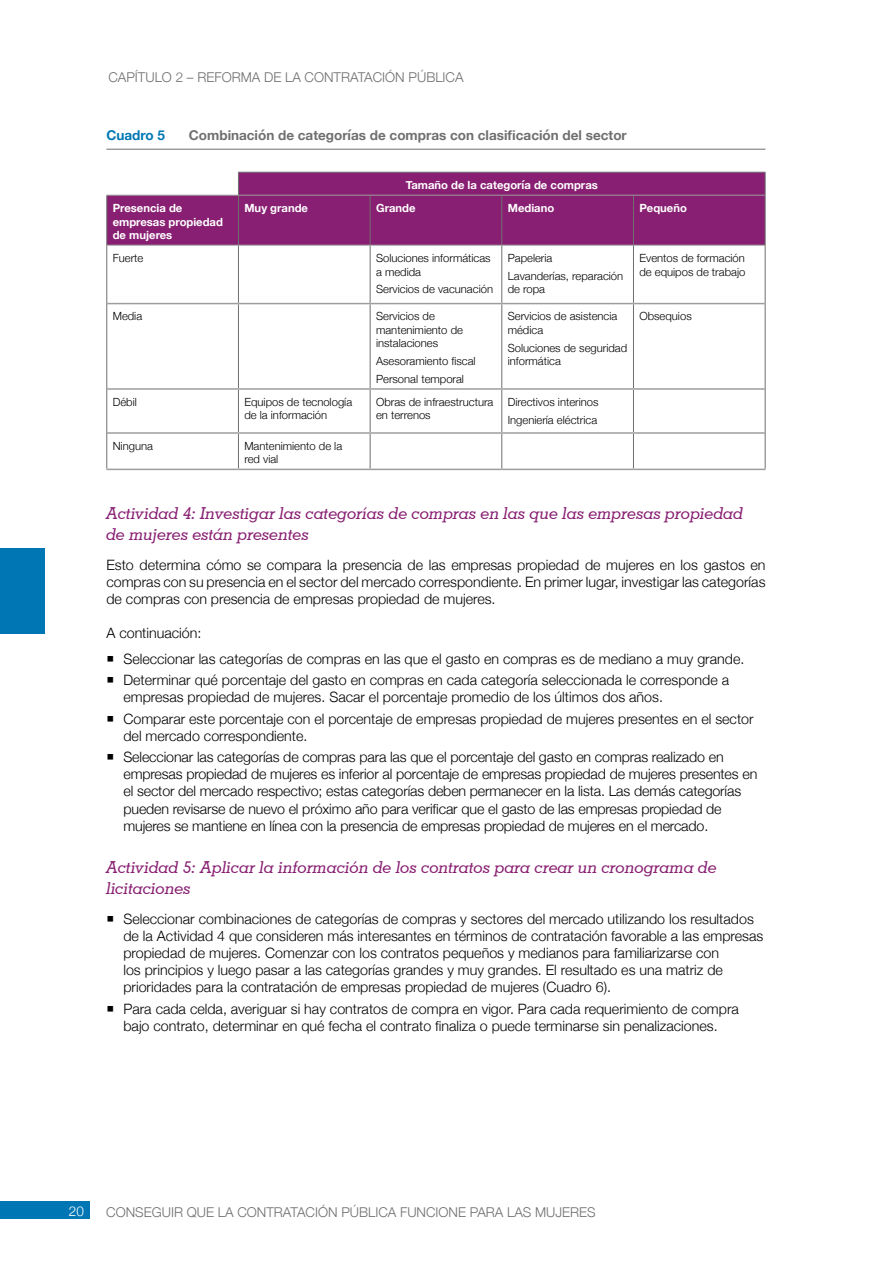
<style>
.page{position:relative;width:893px;height:1263px;background:#fff}
.page>*{position:absolute;margin:0;border:0;box-sizing:border-box;transform-origin:0 0}
.t1{font:italic 500 16.5px/21px "Geometric Slab 703 BT";color:#881f72}
.t2{font:300 14.25px/17.1px "Helvetica Neue";color:#000}
.t3{font:300 13.5px "Helvetica Neue";color:#706f6f}
.t4{font:700 13.5px "Helvetica Neue";color:#706f6f}
.t5{font:700 13.5px "Helvetica Neue";color:#0077b4}
.t6{font:300 13.5px "Helvetica Neue";color:#fff}
.t7{font:300 11.25px/13.5px "Helvetica Neue";color:#000}
.t8{font:700 11.25px/13.5px "Helvetica Neue";color:#fff}
</style>
<div class="page">
<div style="left:0;top:1202px;width:89px;height:17px;background:#0077b4"></div>
<div style="left:0;top:549px;width:45px;height:85px;background:#0077b4"></div>
<hr style="left:106px;top:149px;width:659px;height:1px;background:#706f6f">
<svg style="left:107px;top:173px;width:658px;height:72px;background:#8f2d7a"></svg>
<hr style="left:106px;top:196px;width:1px;height:49px;background:#706f6f">
<hr style="left:238px;top:172px;width:132px;height:1px;background:#706f6f">
<hr style="left:370px;top:172px;width:132px;height:1px;background:#706f6f">
<hr style="left:502px;top:172px;width:131px;height:1px;background:#706f6f">
<hr style="left:633px;top:172px;width:132px;height:1px;background:#706f6f">
<svg style="left:238px;top:173px;width:1px;height:22px"></svg>
<svg style="left:765px;top:173px;width:1px;height:22px"></svg>
<hr style="left:238px;top:196px;width:1px;height:49px;background:#706f6f">
<hr style="left:370px;top:196px;width:1px;height:49px;background:#706f6f">
<hr style="left:501px;top:196px;width:1px;height:49px;background:#706f6f">
<hr style="left:633px;top:196px;width:1px;height:49px;background:#706f6f">
<hr style="left:765px;top:195px;width:1px;height:50px;background:#706f6f">
<hr style="left:106px;top:245px;width:1px;height:59px;background:#706f6f">
<hr style="left:106px;top:304px;width:1px;height:85px;background:#706f6f">
<hr style="left:106px;top:389px;width:1px;height:44px;background:#706f6f">
<hr style="left:106px;top:433px;width:1px;height:36px;background:#706f6f">
<hr style="left:106px;top:195px;width:132px;height:1px;background:#9d9d9c">
<hr style="left:238px;top:195px;width:132px;height:1px;background:#9d9d9c">
<hr style="left:370px;top:195px;width:132px;height:1px;background:#9d9d9c">
<hr style="left:107px;top:245px;width:131px;height:1px;background:#9d9d9c">
<hr style="left:238px;top:245px;width:132px;height:1px;background:#9d9d9c">
<hr style="left:370px;top:245px;width:132px;height:1px;background:#9d9d9c">
<hr style="left:502px;top:195px;width:131px;height:1px;background:#9d9d9c">
<hr style="left:633px;top:195px;width:132px;height:1px;background:#9d9d9c">
<hr style="left:502px;top:245px;width:131px;height:1px;background:#9d9d9c">
<hr style="left:633px;top:245px;width:132px;height:1px;background:#9d9d9c">
<hr style="left:238px;top:245px;width:1px;height:58px;background:#706f6f">
<hr style="left:370px;top:245px;width:1px;height:58px;background:#706f6f">
<hr style="left:501px;top:245px;width:1px;height:58px;background:#706f6f">
<hr style="left:633px;top:245px;width:1px;height:58px;background:#706f6f">
<hr style="left:765px;top:245px;width:1px;height:59px;background:#706f6f">
<hr style="left:238px;top:304px;width:1px;height:84px;background:#706f6f">
<hr style="left:370px;top:304px;width:1px;height:84px;background:#706f6f">
<hr style="left:501px;top:304px;width:1px;height:84px;background:#706f6f">
<hr style="left:633px;top:304px;width:1px;height:84px;background:#706f6f">
<hr style="left:765px;top:304px;width:1px;height:85px;background:#706f6f">
<hr style="left:238px;top:390px;width:1px;height:42px;background:#706f6f">
<hr style="left:370px;top:390px;width:1px;height:42px;background:#706f6f">
<hr style="left:501px;top:390px;width:1px;height:42px;background:#706f6f">
<hr style="left:633px;top:390px;width:1px;height:42px;background:#706f6f">
<hr style="left:765px;top:389px;width:1px;height:44px;background:#706f6f">
<hr style="left:238px;top:434px;width:1px;height:35px;background:#706f6f">
<hr style="left:370px;top:434px;width:1px;height:35px;background:#706f6f">
<hr style="left:501px;top:434px;width:1px;height:35px;background:#706f6f">
<hr style="left:633px;top:434px;width:1px;height:35px;background:#706f6f">
<hr style="left:765px;top:433px;width:1px;height:36px;background:#706f6f">
<hr style="left:107px;top:303px;width:131px;height:1px;background:#9d9d9c">
<hr style="left:238px;top:303px;width:132px;height:1px;background:#9d9d9c">
<hr style="left:370px;top:303px;width:132px;height:1px;background:#9d9d9c">
<hr style="left:502px;top:303px;width:131px;height:1px;background:#9d9d9c">
<hr style="left:633px;top:303px;width:132px;height:1px;background:#9d9d9c">
<hr style="left:107px;top:388px;width:131px;height:2px;background:#9d9d9c">
<hr style="left:238px;top:388px;width:132px;height:2px;background:#9d9d9c">
<hr style="left:370px;top:388px;width:132px;height:2px;background:#9d9d9c">
<hr style="left:107px;top:432px;width:131px;height:2px;background:#9d9d9c">
<hr style="left:238px;top:432px;width:132px;height:2px;background:#9d9d9c">
<hr style="left:370px;top:432px;width:132px;height:2px;background:#9d9d9c">
<hr style="left:106px;top:469px;width:132px;height:1px;background:#9d9d9c">
<hr style="left:238px;top:469px;width:132px;height:1px;background:#9d9d9c">
<hr style="left:370px;top:469px;width:132px;height:1px;background:#9d9d9c">
<hr style="left:502px;top:388px;width:131px;height:2px;background:#9d9d9c">
<hr style="left:633px;top:388px;width:132px;height:2px;background:#9d9d9c">
<hr style="left:502px;top:432px;width:131px;height:2px;background:#9d9d9c">
<hr style="left:633px;top:432px;width:132px;height:2px;background:#9d9d9c">
<hr style="left:502px;top:469px;width:131px;height:1px;background:#9d9d9c">
<hr style="left:633px;top:469px;width:132px;height:1px;background:#9d9d9c">
<p class="t3" style="left:108px;top:66px;width:357px">CAPÍTULO 2 – REFORMA DE LA CONTRATACIÓN PÚBLICA</p>
<p class="t5" style="left:106px;top:125px;width:60px">Cuadro 5</p>
<p class="t4" style="left:189px;top:125px;width:439px">Combinación de categorías de compras con clasificación del sector</p>
<p class="t8" style="left:406px;top:179px;width:194px">Tamaño de la categoría de compras</p>
<p class="t8" style="left:113px;top:202px;width:112px">Presencia de empresas propiedad de mujeres</p>
<p class="t8" style="left:244px;top:202px;width:65px">Muy grande</p>
<p class="t8" style="left:376px;top:202px;width:41px">Grande</p>
<p class="t8" style="left:508px;top:202px;width:48px">Mediano</p>
<p class="t8" style="left:639px;top:202px;width:49px">Pequeño</p>
<p class="t7" style="left:113px;top:250px;width:32px">Fuerte</p>
<p class="t7" style="left:376px;top:250px;width:116px">Soluciones informáticas a medida</p>
<p class="t7" style="left:376px;top:282px;width:118px">Servicios de vacunación</p>
<p class="t7" style="left:639px;top:250px;width:107px">Eventos de formación de equipos de trabajo</p>
<p class="t7" style="left:508px;top:248px;width:117px;line-height:17.7px">Papeleria<br>Lavanderías, reparación</p>
<p class="t7" style="left:508px;top:282px;width:39px">de ropa</p>
<p class="t7" style="left:113px;top:309px;width:31px">Media</p>
<p class="t7" style="left:376px;top:309px;width:88px">Servicios de mantenimiento de instalaciones</p>
<p class="t7" style="left:376px;top:352px;width:101px;line-height:17.7px">Asesoramiento fiscal<br>Personal temporal</p>
<p class="t7" style="left:508px;top:309px;width:111px">Servicios de asistencia médica</p>
<p class="t7" style="left:508px;top:340px;width:121px">Soluciones de seguridad informática</p>
<p class="t7" style="left:113px;top:394px;width:26px">Débil</p>
<p class="t7" style="left:244px;top:394px;width:109px">Equipos de tecnología de la información</p>
<p class="t7" style="left:376px;top:394px;width:119px">Obras de infraestructura en terrenos</p>
<p class="t7" style="left:508px;top:392px;width:92px;line-height:17.7px">Directivos interinos<br>Ingeniería eléctrica</p>
<p class="t7" style="left:113px;top:438px;width:42px">Ninguna</p>
<p class="t7" style="left:244px;top:438px;width:99px">Mantenimiento de la red vial</p>
<p class="t7" style="left:639px;top:309px;width:54px">Obsequios</p>
<p class="t1" style="left:106px;top:503px;width:639px">Actividad 4: Investigar las categorías de compras en las que las empresas propiedad de mujeres están presentes</p>
<p class="t2" style="left:106px;top:555px;width:661px;text-align:justify">Esto determina cómo se compara la presencia de las empresas propiedad de mujeres en los gastos en compras con su presencia en el sector del mercado correspondiente. En primer lugar, investigar las categorías de compras con presencia de empresas propiedad de mujeres.</p>
<p class="t2" style="left:123px;top:619px;width:622px;line-height:25.7px;text-indent:-17px">A continuación:<br>Seleccionar las categorías de compras en las que el gasto en compras es de mediano a muy grande.</p>
<p class="t2" style="left:123px;top:671px;width:607px">Determinar qué porcentaje del gasto en compras en cada categoría seleccionada le corresponde a empresas propiedad de mujeres. Sacar el porcentaje promedio de los últimos dos años.</p>
<p class="t2" style="left:123px;top:709px;width:632px">Comparar este porcentaje con el porcentaje de empresas propiedad de mujeres presentes en el sector del mercado correspondiente.</p>
<p class="t2" style="left:123px;top:747px;width:635px">Seleccionar las categorías de compras para las que el porcentaje del gasto en compras realizado en empresas propiedad de mujeres es inferior al porcentaje de empresas propiedad de mujeres presentes en el sector del mercado respectivo; estas categorías deben permanecer en la lista. Las demás categorías pueden revisarse de nuevo el próximo año para verificar que el gasto de las empresas propiedad de mujeres se mantiene en línea con la presencia de empresas propiedad de mujeres en el mercado.</p>
<p class="t1" style="left:106px;top:856px;width:612px">Actividad 5: Aplicar la información de los contratos para crear un cronograma de licitaciones</p>
<p class="t2" style="left:123px;top:909px;width:641px">Seleccionar combinaciones de categorías de compras y sectores del mercado utilizando los resultados de la Actividad 4 que consideren más interesantes en términos de contratación favorable a las empresas propiedad de mujeres. Comenzar con los contratos pequeños y medianos para familiarizarse con<br>los principios y luego pasar a las categorías grandes y muy grandes. El resultado es una matriz de prioridades para la contratación de empresas propiedad de mujeres (Cuadro 6).</p>
<p class="t2" style="left:123px;top:999px;width:617px">Para cada celda, averiguar si hay contratos de compra en vigor. Para cada requerimiento de compra bajo contrato, determinar en qué fecha el contrato finaliza o puede terminarse sin penalizaciones.</p>
<p class="t6" style="left:69px;top:1200px;width:17px">20</p>
<p class="t3" style="left:106px;top:1201px;width:491px">CONSEGUIR QUE LA CONTRATACIÓN PÚBLICA FUNCIONE PARA LAS MUJERES</p>
</div>
